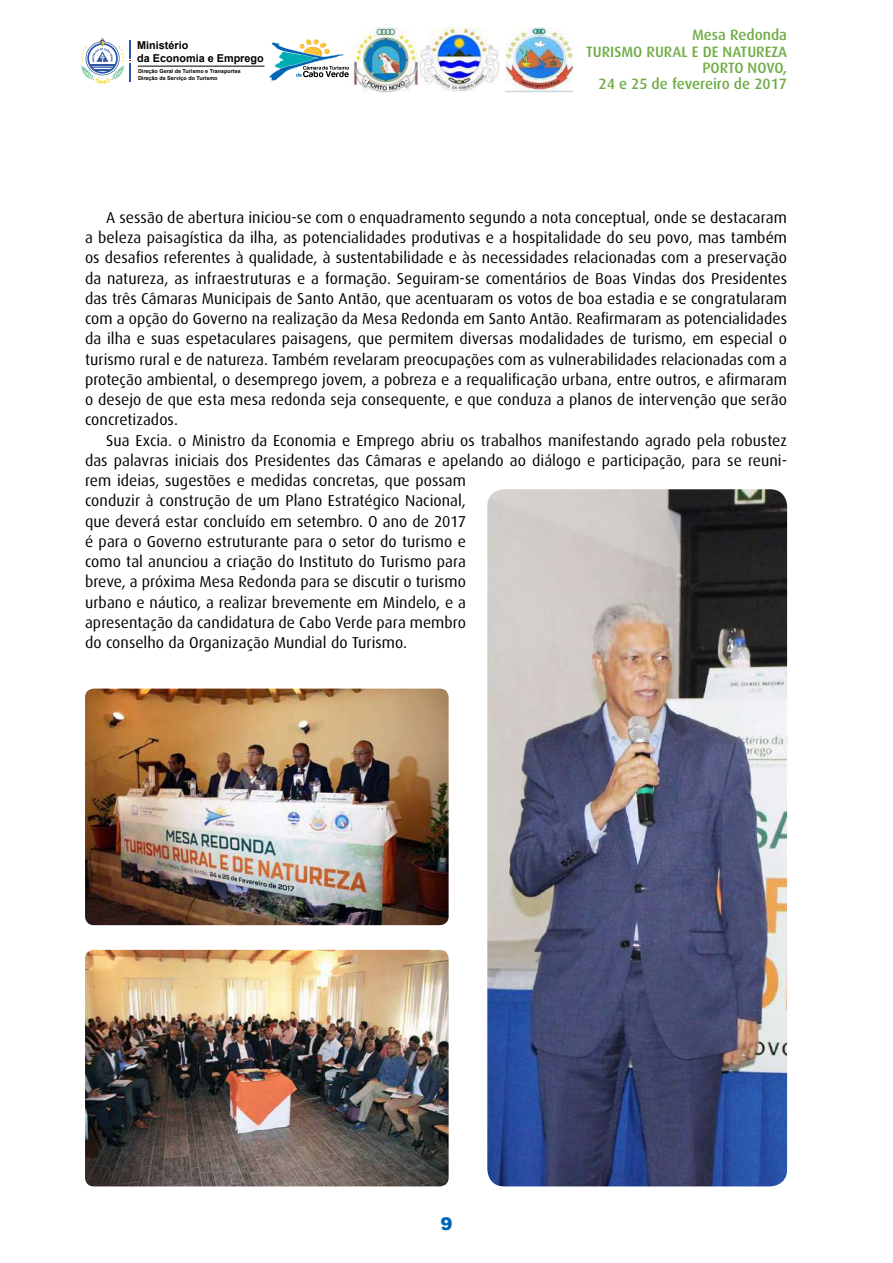
<style>
.page{position:relative;width:893px;height:1263px;background:#fff}
.page>*{position:absolute;margin:0;border:0;box-sizing:border-box;transform-origin:0 0}
.t1{font:900 18px "Helvetica Rounded";color:#0066b3}
.t2{font:15.75px/20.2px "Dax";letter-spacing:.005em;color:#000;text-align:justify}
.t3{font:500 15px/16.2px "Dax";color:#70ad47;text-align:right}
.t4{font:700 10.8px/13px "Arial";color:#000}
.t5{font:700 5.4px/6.4px "Arial";color:#000}
</style>
<div class="page">
<svg style="left:269px;top:39px;width:80px;height:42px"></svg>
<svg style="left:81px;top:38px;width:50px;height:46px"></svg>
<hr style="left:138px;top:66px;width:126px;height:1px;background:#000">
<img style="left:352px;top:28px;width:147px;height:64px">
<img style="left:505px;top:28px;width:67px;height:64px">
<img style="left:85px;top:688px;width:364px;height:237px">
<img style="left:85px;top:950px;width:364px;height:236px">
<img style="left:487px;top:489px;width:300px;height:697px">
<p class="t4" style="left:137px;top:39px;width:128px">Ministério<br>da Economia e Emprego</p>
<p class="t5" style="left:138px;top:68px;width:104px">Direção Geral de Turismo e Transportes<br>Direção de Serviço do Turismo</p>
<p class="t3" style="left:586px;top:27px;width:202px">Mesa Redonda<br>TURISMO RURAL E DE NATUREZA<br>PORTO NOVO,<br>24 e 25 de fevereiro de 2017</p>
<p class="t2" style="left:85px;top:207px;width:704px;text-indent:21px">A sessão de abertura iniciou-se com o enquadramento segundo a nota conceptual, onde se destacaram a beleza paisagística da ilha, as potencialidades produtivas e a hospitalidade do seu povo, mas também os desafios referentes à qualidade, à sustentabilidade e às necessidades relacionadas com a preservação da natureza, as infraestruturas e a formação. Seguiram-se comentários de Boas Vindas dos Presidentes das três Câmaras Municipais de Santo Antão, que acentuaram os votos de boa estadia e se congratularam com a opção do Governo na realização da Mesa Redonda em Santo Antão. Reafirmaram as potencialidades da ilha e suas espetaculares paisagens, que permitem diversas modalidades de turismo, em especial o turismo rural e de natureza. Também revelaram preocupações com as vulnerabilidades relacionadas com a proteção ambiental, o desemprego jovem, a pobreza e a requalificação urbana, entre outros, e afirmaram o desejo de que esta mesa redonda seja consequente, e que conduza a planos de intervenção que serão concretizados.</p>
<p class="t2" style="left:85px;top:430px;width:704px;text-align:left;text-indent:21px">Sua Excia. o Ministro da Economia e Emprego abriu os trabalhos manifestando agrado pela robustez das palavras iniciais dos Presidentes das Câmaras e apelando ao diálogo e participação, para se reuni&shy;rem ideias, sugestões e medidas concretas, que possam<br>conduzir à construção de um Plano Estratégico Nacional,<br>que deverá estar concluído em setembro. O ano de 2017<br>é para o Governo estruturante para o setor do turismo e<br>como tal anunciou a criação do I nstituto do Turismo para<br>breve, a próxima Mesa Redonda para se discutir o turismo<br>urbano e náutico, a realizar brevemente em Mindelo, e a<br>apresentação da candidatura de Cabo Verde para membro<br>do conselho da Organização Mundial do Turismo.</p>
<p class="t1" style="left:440px;top:1212px;width:14px">9</p>
</div>
